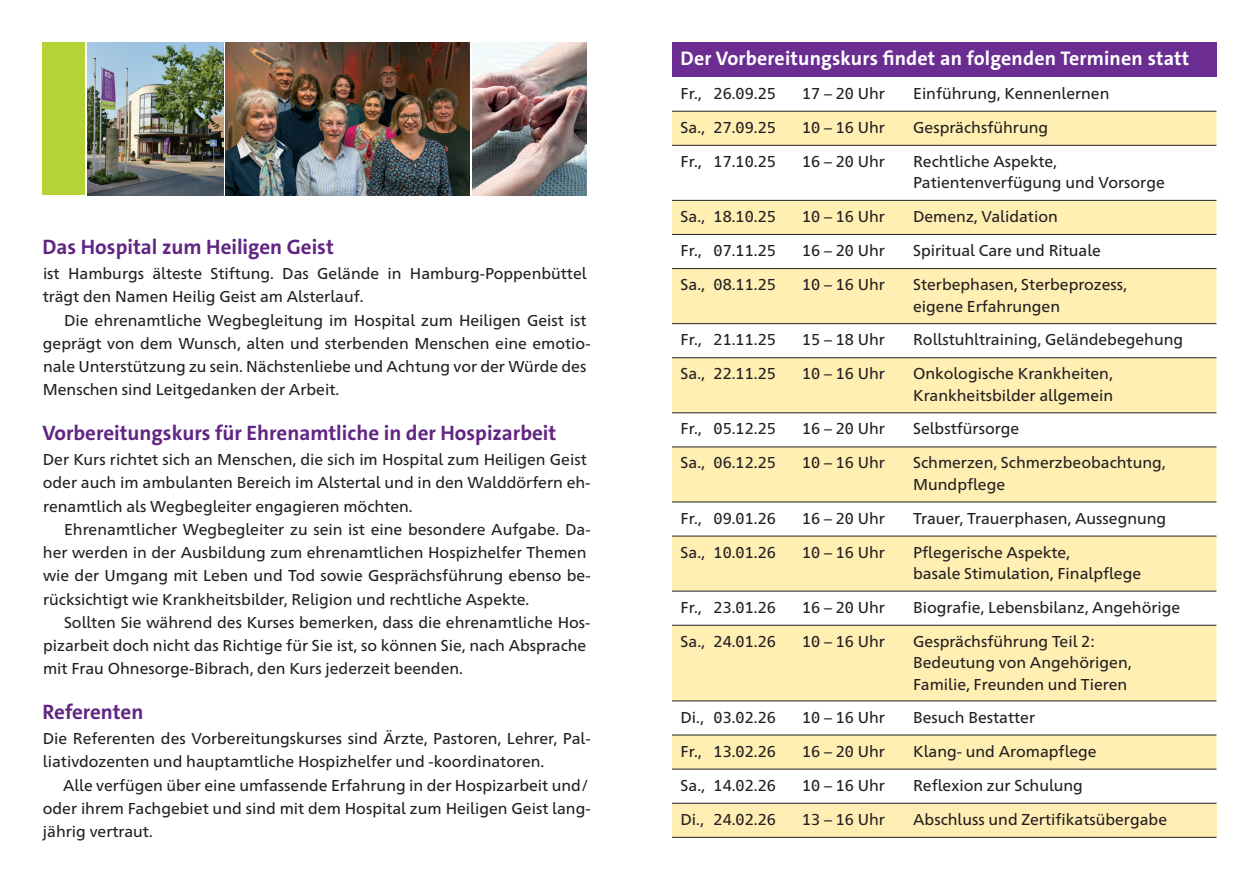
<style>
.page{position:relative;width:1259px;height:893px;background:#fff}
.page>*{position:absolute;margin:0;border:0;box-sizing:border-box;transform-origin:0 0}
.t1{font:700 21px "The Sans C5";color:#612583}
.t2{font:700 19.8px "The Sans C5";letter-spacing:.01em;color:#fff}
.t3{font:15.75px/23.2px "Frutiger Neue 1450 Pro";color:#231f20}
</style>
<div class="page">
<img style="left:87px;top:43px;width:136px;height:152px">
<img style="left:472px;top:43px;width:115px;height:152px">
<img style="left:225px;top:43px;width:245px;height:152px">
<div style="left:43px;top:43px;width:42px;height:152px;background:#b6d335"></div>
<div style="left:672px;top:42px;width:544px;height:35px;background:#6b2d91"></div>
<div style="left:672px;top:112px;width:544px;height:122px;background:#ffefb3"></div>
<div style="left:672px;top:145px;width:544px;height:55px;background:#fff"></div>
<svg style="left:672px;top:269px;width:544px;height:534px;fill:#ffefb3"></svg>
<div style="left:672px;top:803px;width:544px;height:34px;background:#ffeeb4"></div>
<hr style="left:672px;top:111px;width:544px;height:1px;background:#231f20">
<hr style="left:672px;top:145px;width:544px;height:1px;background:#231f20">
<hr style="left:672px;top:200px;width:544px;height:1px;background:#231f20">
<hr style="left:672px;top:234px;width:544px;height:1px;background:#231f20">
<hr style="left:672px;top:268px;width:544px;height:1px;background:#231f20">
<hr style="left:672px;top:323px;width:544px;height:1px;background:#231f20">
<hr style="left:672px;top:357px;width:544px;height:1px;background:#231f20">
<hr style="left:672px;top:412px;width:544px;height:1px;background:#231f20">
<hr style="left:672px;top:446px;width:544px;height:1px;background:#231f20">
<hr style="left:672px;top:502px;width:544px;height:1px;background:#231f20">
<hr style="left:672px;top:536px;width:544px;height:1px;background:#231f20">
<hr style="left:672px;top:591px;width:544px;height:1px;background:#231f20">
<hr style="left:672px;top:625px;width:544px;height:1px;background:#231f20">
<hr style="left:672px;top:700px;width:544px;height:1px;background:#231f20">
<hr style="left:672px;top:735px;width:544px;height:1px;background:#231f20">
<hr style="left:672px;top:769px;width:544px;height:1px;background:#231f20">
<hr style="left:672px;top:803px;width:544px;height:1px;background:#231f20">
<hr style="left:672px;top:837px;width:544px;height:1px;background:#231f20">
<h1 class="t1" style="left:43px;top:234px;width:293px">Das Hospital zum Heiligen Geist</h1>
<p class="t3" style="left:43px;top:261px;width:545px">ist Hamburgs älteste Stiftung. Das Gelände in Hamburg-Poppenbüttel trägt den Namen Heilig Geist am Alsterlauf.</p>
<p class="t3" style="left:43px;top:307px;width:549px;text-indent:21px">Die ehrenamtliche Wegbegleitung im Hospital zum Heiligen Geist ist geprägt von dem Wunsch, alten und sterbenden Menschen eine emotio&shy;nale Unterstützung zu sein. Nächstenliebe und Achtung vor der Würde des Menschen sind Leitgedanken der Arbeit.</p>
<h1 class="t1" style="left:43px;top:420px;width:515px">Vorbereitungskurs für Ehrenamtliche in der Hospizarbeit</h1>
<p class="t3" style="left:43px;top:447px;width:549px">Der Kurs richtet sich an Menschen, die sich im Hospital zum Heiligen Geist oder auch im ambulanten Bereich im Alstertal und in den Walddörfern eh&shy;renamtlich als Wegbegleiter engagieren möchten.</p>
<p class="t3" style="left:43px;top:516px;width:549px;text-indent:21px">Ehrenamtlicher Wegbegleiter zu sein ist eine besondere Aufgabe. Da&shy;her werden in der Ausbildung zum ehrenamtlichen Hospizhelfer Themen wie der Umgang mit Leben und Tod sowie Gesprächsführung ebenso be&shy;rücksichtigt wie Krankheitsbilder, Religion und rechtliche Aspekte.</p>
<p class="t3" style="left:43px;top:609px;width:549px;text-indent:21px">Sollten Sie während des Kurses bemerken, dass die ehrenamtliche Hos&shy;pizarbeit doch nicht das Richtige für Sie ist, so können Sie, nach Absprache mit Frau Ohnesorge-Bibrach, den Kurs jederzeit beenden.</p>
<h1 class="t1" style="left:43px;top:699px;width:102px">Referenten</h1>
<p class="t3" style="left:43px;top:726px;width:549px">Die Referenten des Vorbereitungskurses sind Ärzte, Pastoren, Lehrer, Pal&shy;liativdozenten und hauptamtliche Hospizhelfer und -koordinatoren.</p>
<p class="t3" style="left:43px;top:772px;width:549px;text-indent:20px">Alle verfügen über eine umfassende Erfahrung in der Hospizarbeit und/ oder ihrem Fachgebiet und sind mit dem Hospital zum Heiligen Geist lang&shy;jährig vertraut.</p>
<p class="t2" style="left:680px;top:46px;width:510px">Der Vorbereitungskurs findet an folgenden Terminen statt</p>
<p class="t3" style="left:680px;top:80px;width:97px">Fr., 26.09.25</p>
<p class="t3" style="left:802px;top:80px;width:84px">17 – 20 Uhr</p>
<p class="t3" style="left:913px;top:80px;width:198px">Einführung, Kennenlernen</p>
<p class="t3" style="left:680px;top:114px;width:97px">Sa., 27.09.25</p>
<p class="t3" style="left:802px;top:114px;width:84px">10 – 16 Uhr</p>
<p class="t3" style="left:913px;top:114px;width:137px">Gesprächsführung</p>
<p class="t3" style="left:680px;top:148px;width:97px">Fr., 17.10.25</p>
<p class="t3" style="left:802px;top:148px;width:84px">16 – 20 Uhr</p>
<p class="t3" style="left:913px;top:149px;width:253px;line-height:21.6px">Rechtliche Aspekte,<br>Patientenverfügung und Vorsorge</p>
<p class="t3" style="left:680px;top:204px;width:97px">Sa., 18.10.25</p>
<p class="t3" style="left:802px;top:204px;width:84px">10 – 16 Uhr</p>
<p class="t3" style="left:913px;top:204px;width:146px">Demenz, Validation</p>
<p class="t3" style="left:680px;top:238px;width:97px">Fr., 07.11.25</p>
<p class="t3" style="left:802px;top:238px;width:84px">16 – 20 Uhr</p>
<p class="t3" style="left:913px;top:238px;width:189px">Spiritual Care und Rituale</p>
<p class="t3" style="left:680px;top:272px;width:97px">Sa., 08.11.25</p>
<p class="t3" style="left:802px;top:272px;width:84px">10 – 16 Uhr</p>
<p class="t3" style="left:913px;top:273px;width:215px;line-height:21.6px">Sterbephasen, Sterbeprozess, eigene Erfahrungen</p>
<p class="t3" style="left:680px;top:327px;width:97px">Fr., 21.11.25</p>
<p class="t3" style="left:802px;top:327px;width:84px">15 – 18 Uhr</p>
<p class="t3" style="left:913px;top:327px;width:271px">Rollstuhltraining, Geländebegehung</p>
<p class="t3" style="left:680px;top:361px;width:97px">Sa., 22.11.25</p>
<p class="t3" style="left:802px;top:361px;width:84px">10 – 16 Uhr</p>
<p class="t3" style="left:913px;top:362px;width:202px;line-height:21.6px">Onkologische Krankheiten,<br>Krankheitsbilder allgemein</p>
<p class="t3" style="left:680px;top:416px;width:97px">Fr., 05.12.25</p>
<p class="t3" style="left:802px;top:416px;width:84px">16 – 20 Uhr</p>
<p class="t3" style="left:913px;top:416px;width:108px">Selbstfürsorge</p>
<p class="t3" style="left:680px;top:450px;width:97px">Sa., 06.12.25</p>
<p class="t3" style="left:802px;top:450px;width:84px">10 – 16 Uhr</p>
<p class="t3" style="left:913px;top:451px;width:254px;line-height:21.6px">Schmerzen, Schmerzbeobachtung,<br>Mundpflege</p>
<p class="t3" style="left:680px;top:505px;width:97px">Fr., 09.01.26</p>
<p class="t3" style="left:802px;top:505px;width:84px">16 – 20 Uhr</p>
<p class="t3" style="left:913px;top:505px;width:255px">Trauer, Trauerphasen, Aussegnung</p>
<p class="t3" style="left:680px;top:539px;width:97px">Sa., 10.01.26</p>
<p class="t3" style="left:802px;top:539px;width:84px">10 – 16 Uhr</p>
<p class="t3" style="left:913px;top:540px;width:229px;line-height:21.6px">Pflegerische Aspekte,<br>basale Stimulation, Finalpflege</p>
<p class="t3" style="left:680px;top:594px;width:97px">Fr., 23.01.26</p>
<p class="t3" style="left:802px;top:594px;width:84px">16 – 20 Uhr</p>
<p class="t3" style="left:913px;top:594px;width:269px">Biografie, Lebensbilanz, Angehörige</p>
<p class="t3" style="left:680px;top:628px;width:97px">Sa., 24.01.26</p>
<p class="t3" style="left:802px;top:628px;width:84px">10 – 16 Uhr</p>
<p class="t3" style="left:913px;top:629px;width:220px;line-height:21.6px">Gesprächsführung Teil 2:<br>Bedeutung von Angehörigen,<br>Familie, Freunden und Tieren</p>
<p class="t3" style="left:680px;top:704px;width:97px">Di., 03.02.26</p>
<p class="t3" style="left:802px;top:704px;width:84px">10 – 16 Uhr</p>
<p class="t3" style="left:913px;top:704px;width:123px">Besuch Bestatter</p>
<p class="t3" style="left:680px;top:738px;width:97px">Fr., 13.02.26</p>
<p class="t3" style="left:802px;top:738px;width:84px">16 – 20 Uhr</p>
<p class="t3" style="left:913px;top:738px;width:185px">Klang- und Aromapflege</p>
<p class="t3" style="left:680px;top:772px;width:97px">Sa., 14.02.26</p>
<p class="t3" style="left:802px;top:772px;width:84px">10 – 16 Uhr</p>
<p class="t3" style="left:913px;top:772px;width:171px">Reflexion zur Schulung</p>
<p class="t3" style="left:680px;top:806px;width:97px">Di., 24.02.26</p>
<p class="t3" style="left:802px;top:806px;width:84px">13 – 16 Uhr</p>
<p class="t3" style="left:913px;top:806px;width:255px">Abschluss und Zertifikatsübergabe</p>
</div>
